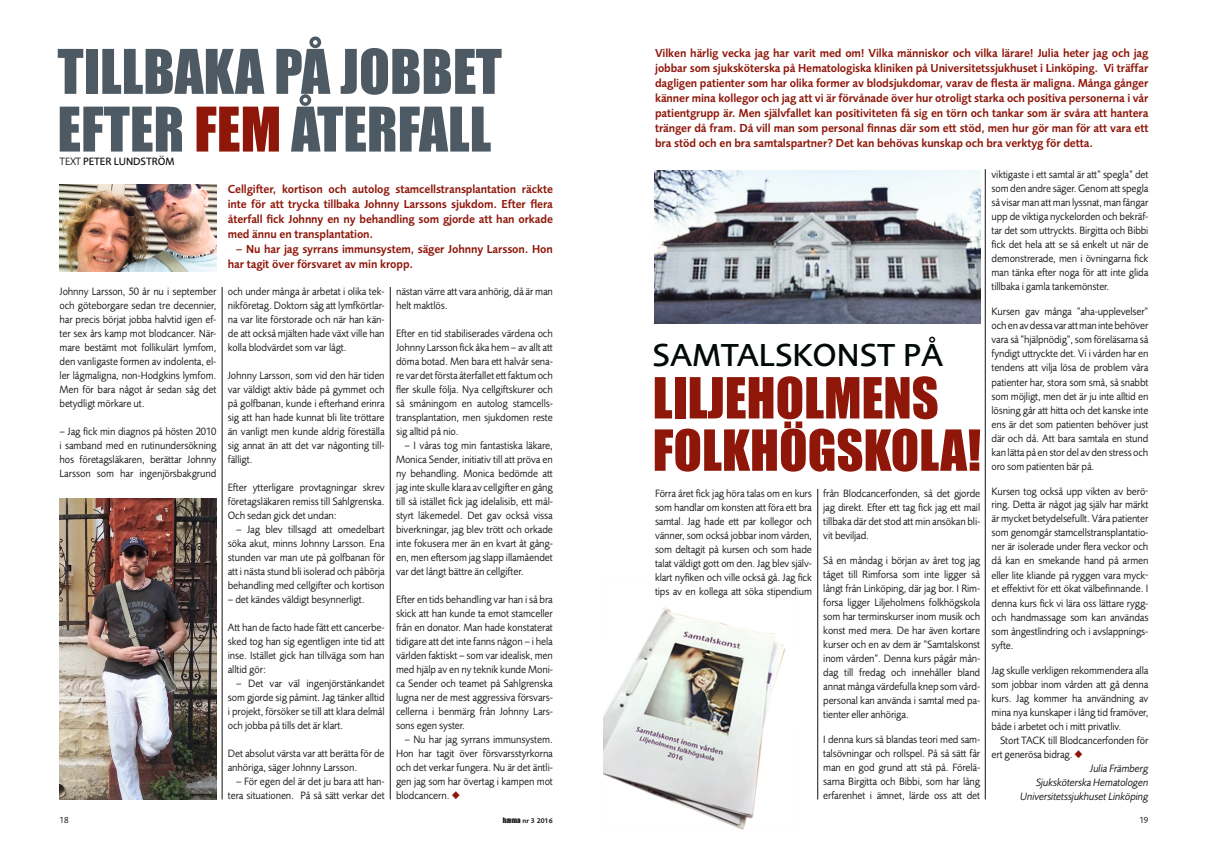
<style>
.page{position:relative;width:1208px;height:859px;background:#fff}
.page>*{position:absolute;margin:0;border:0;box-sizing:border-box;transform-origin:0 0}
.t1{font:56.9px/57.7px "Impact";color:#4d5a64}
.t2{font:52.3px/52.3px "Impact";color:#8f170a}
.t3{font:500 33px "Foundry Sans";color:#010909}
.t4{font:12px/15px "Foundry Sans Demi";letter-spacing:-.01em;color:#8f170a;text-align:justify;scale:.95 1}
.t5{font:11px/14px "Foundry Sans";letter-spacing:-.01em;color:#131413;text-align:justify;scale:.95 1}
.t6{font:italic 11px "Foundry Sans";letter-spacing:-.015em;color:#131413;scale:.95 1}
.t7{font:500 11px "Foundry Sans";letter-spacing:-.01em;color:#131413;scale:.95 1}
.t8{font:9px "Foundry Sans";color:#131413}
.t9{font:7px "Foundry Sans Demi";color:#131413}
.s1{color:#8f170a}
.s2{font-weight:400}
.s3{font-family:"Impact"}
</style>
<div class="page">
<hr style="left:222px;top:287px;width:1px;height:512px;background:#131413">
<hr style="left:390px;top:287px;width:1px;height:512px;background:#131413">
<hr style="left:817px;top:489px;width:1px;height:310px;background:#131413">
<hr style="left:985px;top:169px;width:1px;height:630px;background:#131413">
<img style="left:60px;top:184px;width:156px;height:87px">
<img style="left:60px;top:498px;width:156px;height:301px">
<img style="left:654px;top:170px;width:326px;height:153px">
<img style="left:604px;top:607px;width:182px;height:223px">
<h1 class="t1" style="left:57px;top:42px;width:446px">TILLBAKA PÅ JOBBET<br>EFTER <span class="s1">FEM</span> ÅTERFALL</h1>
<p class="t4" style="left:228px;top:181px;width:344px">Cellgifter, kortison och autolog stamcellstransplantation räckte inte för att trycka tillbaka Johnny Larssons sjukdom. Efter flera återfall fick Johnny en ny behandling som gjorde att han orkade med ännu en transplantation.</p>
<p class="t4" style="left:228px;top:241px;width:344px;text-indent:9px">– Nu har jag syrrans immunsystem, säger Johnny Larsson. Hon har tagit över försvaret av min kropp.</p>
<p class="t5" style="left:228px;top:285px;width:167px">och under många år arbetat i olika tek&shy;nikföretag. Doktorn såg att lymfkörtlar&shy;na var lite förstorade och när han kän&shy;de att också mjälten hade växt ville han kolla blodvärdet som var lågt.</p>
<p class="t5" style="left:228px;top:369px;width:167px">Johnny Larsson, som vid den här tiden var väldigt aktiv både på gymmet och på golfbanan, kunde i efterhand erinra sig att han hade kunnat bli lite tröttare än vanligt men kunde aldrig föreställa sig annat än att det var någonting till&shy;fälligt.</p>
<p class="t5" style="left:228px;top:481px;width:167px">Efter ytterligare provtagningar skrev företagsläkaren remiss till Sahlgrenska.<br>Och sedan gick det undan:</p>
<p class="t5" style="left:228px;top:523px;width:167px;text-indent:9px">– Jag blev tillsagd att omedelbart söka akut, minns Johnny Larsson. Ena stunden var man ute på golfbanan för att i nästa stund bli isolerad och påbörja behandling med cellgifter och kortison</p>
<p class="t5" style="left:228px;top:593px;width:146px">– det kändes väldigt besynnerligt.</p>
<p class="t5" style="left:228px;top:621px;width:167px">Att han de facto hade fått ett cancerbe&shy;sked tog han sig egentligen inte tid att inse. Istället gick han tillväga som han alltid gör:</p>
<p class="t5" style="left:228px;top:677px;width:167px;text-indent:9px">– Det var väl ingenjörstänkandet som gjorde sig påmint. Jag tänker alltid i projekt, försöker se till att klara delmål och jobba på tills det är klart.</p>
<p class="t5" style="left:228px;top:747px;width:167px">Det absolut värsta var att berätta för de anhöriga, säger Johnny Larsson.</p>
<p class="t5" style="left:228px;top:775px;width:167px;text-align:right">– För egen del är det ju bara att han&shy;tera situationen. På så sätt verkar det</p>
<p class="t7" style="left:60px;top:156px;width:122px"><span class="s2">TEXT</span> PETER LUNDSTRÖM</p>
<p class="t5" style="left:60px;top:285px;width:167px">Johnny Larsson, 50 år nu i september och göteborgare sedan tre decennier, har precis börjat jobba halvtid igen ef&shy;ter sex års kamp mot blodcancer. När&shy;mare bestämt mot follikulärt lymfom, den vanligaste formen av indolenta, el&shy;ler lågmaligna, non-Hodgkins lymfom.<br>Men för bara något år sedan såg det betydligt mörkare ut.</p>
<p class="t5" style="left:60px;top:425px;width:167px">– Jag fick min diagnos på hösten 2010 i samband med en rutinundersökning hos företagsläkaren, berättar Johnny Larsson som har ingenjörsbakgrund</p>
<p class="t5" style="left:396px;top:285px;width:167px">nästan värre att vara anhörig, då är man helt maktlös.</p>
<p class="t5" style="left:396px;top:327px;width:167px">Efter en tid stabiliserades värdena och Johnny Larsson fick åka hem – av allt att döma botad. Men bara ett halvår sena&shy;re var det första återfallet ett faktum och fler skulle följa. Nya cellgiftskurer och så småningom en autolog stamcells&shy;transplantation, men sjukdomen reste sig alltid på nio.</p>
<p class="t5" style="left:396px;top:439px;width:167px;text-indent:9px">– I våras tog min fantastiska läkare, Monica Sender, initiativ till att pröva en ny behandling. Monica bedömde att jag inte skulle klara av cellgifter en gång till så istället fick jag idelalisib, ett mål&shy;styrt läkemedel. Det gav också vissa biverkningar, jag blev trött och orkade inte fokusera mer än en kvart åt gång&shy;en, men eftersom jag slapp illamåendet var det långt bättre än cellgifter.</p>
<p class="t5" style="left:396px;top:593px;width:167px">Efter en tids behandling var han i så bra skick att han kunde ta emot stamceller från en donator. Man hade konstaterat tidigare att det inte fanns någon – i hela världen faktiskt – som var idealisk, men med hjälp av en ny teknik kunde Moni&shy;ca Sender och teamet på Sahlgrenska lugna ner de mest aggressiva försvars&shy;cellerna i benmärg från Johnny Lars&shy;sons egen syster.</p>
<p class="t5" style="left:396px;top:733px;width:167px;text-indent:9px">– Nu har jag syrrans immunsystem.<br>Hon har tagit över försvarsstyrkorna och det verkar fungera. Nu är det äntli&shy;gen jag som har övertag i kampen mot blodcancern. <span class="s1">◆</span></p>
<p class="t4" style="left:655px;top:46px;width:521px">Vilken härlig vecka jag har varit med om! Vilka människor och vilka lärare! Julia heter jag och jag jobbar som sjuksköterska på Hematologiska kliniken på Universitetssjukhuset i Linköping. Vi träffar dagligen patienter som har olika former av blodsjukdomar, varav de flesta är maligna. Många gånger känner mina kollegor och jag att vi är förvånade över hur otroligt starka och positiva personerna i vår patientgrupp är. Men självfallet kan positiviteten få sig en törn och tankar som är svåra att hantera tränger då fram. Då vill man som personal finnas där som ett stöd, men hur gör man för att vara ett bra stöd och en bra samtalspartner? Det kan behövas kunskap och bra verktyg för detta.</p>
<h3 class="t3" style="left:652px;top:337px;width:292px">SAMTALSKONST PÅ</h3>
<h2 class="t2" style="left:652px;top:371px;width:330px">LILJEHOLMENS<br>FOLKHÖGSKOLA!</h2>
<p class="t5" style="left:655px;top:487px;width:167px">Förra året fick jag höra talas om en kurs som handlar om konsten att föra ett bra samtal. Jag hade ett par kollegor och vänner, som också jobbar inom vården, som deltagit på kursen och som hade talat väldigt gott om den. Jag blev själv&shy;klart nyfiken och ville också gå. Jag fick tips av en kollega att söka stipendium</p>
<p class="t5" style="left:823px;top:487px;width:167px">från Blodcancerfonden, så det gjorde jag direkt. Efter ett tag fick jag ett mail tillbaka där det stod att min ansökan bli&shy;vit beviljad.</p>
<p class="t5" style="left:823px;top:554px;width:167px">Så en måndag i början av året tog jag tåget till Rimforsa som inte ligger så långt från Linköping, där jag bor. I Rim&shy;forsa ligger Liljeholmens folkhögskola som har terminskurser inom musik och konst med mera. De har även kortare kurser och en av dem är ”Samtalskonst inom vården”. Denna kurs pågår mån&shy;dag till fredag och innehåller bland annat många värdefulla knep som vård&shy;personal kan använda i samtal med pa&shy;tienter eller anhöriga.</p>
<p class="t5" style="left:823px;top:733px;width:167px">I denna kurs så blandas teori med sam&shy;talsövningar och rollspel. På så sätt får man en god grund att stå på. Förelä&shy;sarna Birgitta och Bibbi, som har lång erfarenhet i ämnet, lärde oss att det</p>
<p class="t5" style="left:991px;top:168px;width:167px">viktigaste i ett samtal är att” spegla” det som den andre säger. Genom att spegla så visar man att man lyssnat, man fångar upp de viktiga nyckelorden och bekräf&shy;tar det som uttryckts. Birgitta och Bibbi fick det hela att se så enkelt ut när de demonstrerade, men i övningarna fick man tänka efter noga för att inte glida tillbaka i gamla tankemönster.</p>
<p class="t5" style="left:991px;top:305px;width:167px">Kursen gav många ”aha-upplevelser” och en av dessa var att man inte behöver vara så ”hjälpnödig”, som föreläsarna så fyndigt uttryckte det. Vi i vården har en tendens att vilja lösa de problem våra patienter har, stora som små, så snabbt som möjligt, men det är ju inte alltid en lösning går att hitta och det kanske inte ens är det som patienten behöver just där och då. Att bara samtala en stund kan lätta på en stor del av den stress och oro som patienten bär på.</p>
<p class="t5" style="left:991px;top:484px;width:167px">Kursen tog också upp vikten av berö&shy;ring. Detta är något jag själv har märkt är mycket betydelsefullt. Våra patienter som genomgår stamcellstransplantatio&shy;ner är isolerade under flera veckor och då kan en smekande hand på armen eller lite kliande på ryggen vara myck&shy;et effektivt för ett ökat välbefinnande. I denna kurs fick vi lära oss lättare rygg&shy;och handmassage som kan användas som ångestlindring och i avslappnings&shy;syfte.</p>
<p class="t5" style="left:991px;top:663px;width:167px">Jag skulle verkligen rekommendera alla som jobbar inom vården att gå denna kurs. Jag kommer ha användning av mina nya kunskaper i lång tid framöver, både i arbetet och i mitt privatliv.</p>
<p class="t5" style="left:1000px;top:733px;width:158px">Stort TACK till Blodcancerfonden för</p>
<p class="t5" style="left:991px;top:747px;width:98px">ert generösa bidrag. <span class="s1">◆</span></p>
<p class="t6" style="left:1090px;top:762px;width:63px">Julia Främberg</p>
<p class="t6" style="left:1036px;top:776px;width:120px">Sjuksköterska Hematologen</p>
<p class="t6" style="left:1020px;top:790px;width:136px">Universitetssjukhuset Linköping</p>
<p class="t8" style="left:60px;top:815px;width:11px">18</p>
<p class="t9" style="left:503px;top:817px;width:51px"><span class="s3">hæma</span> nr 3 2016</p>
<p class="t8" style="left:1139px;top:815px;width:11px">19</p>
</div>
